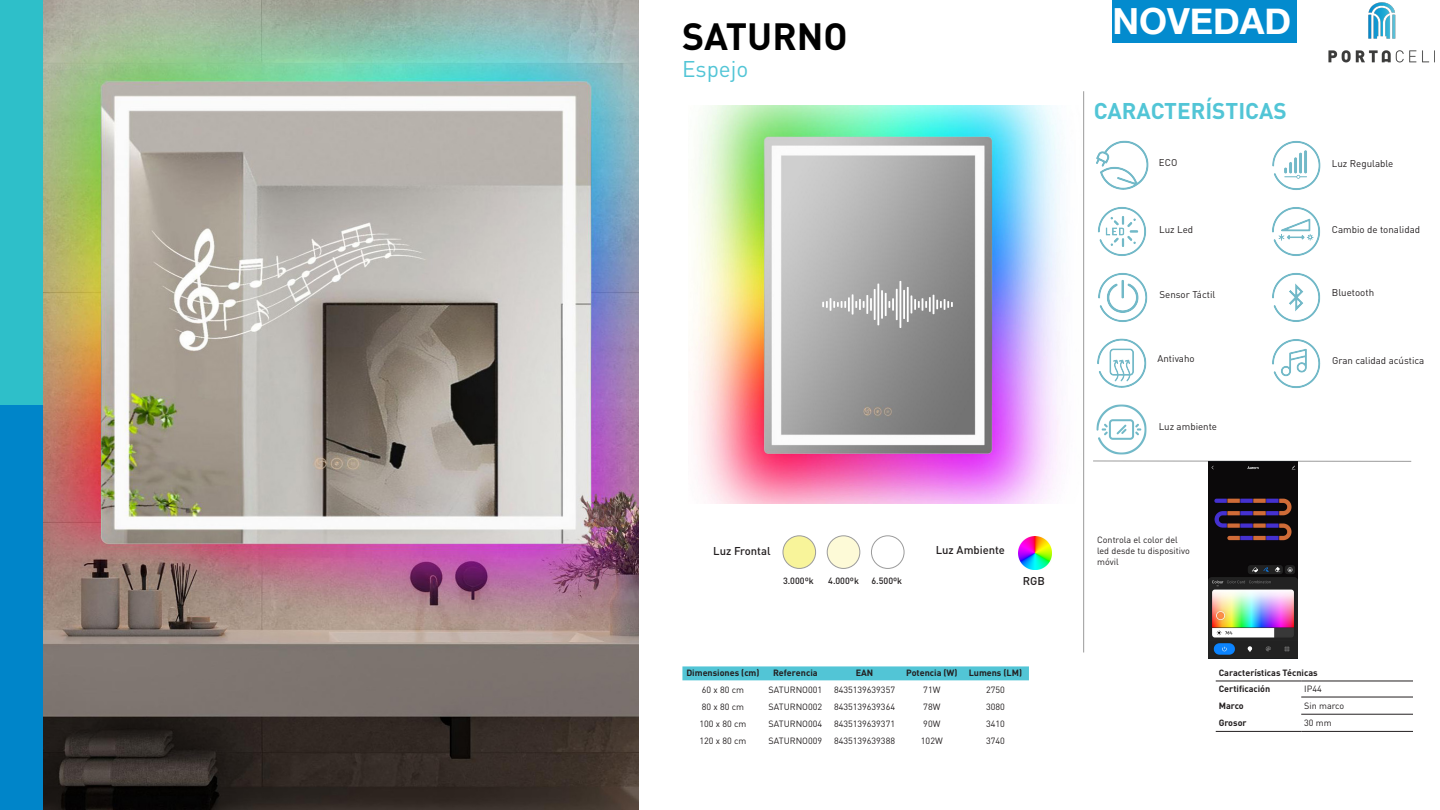
<style>
.page{position:relative;width:1440px;height:810px;background:#fff}
.page>*{position:absolute;margin:0;border:0;box-sizing:border-box;transform-origin:0 0}
.t1{font:700 37.5px "DIN Pro";color:#000}
.t2{font:700 36px "Helvetica Neue";color:#fff}
.t3{font:700 22.5px "DIN Pro";color:#52c5d6}
.t4{font:22.5px "DIN Pro";color:#52c5d6}
.t5{font:500 11.25px "DIN Pro";color:#231f20}
.t6{font:9.75px "DIN Pro";color:#231f20}
.t7{font:9px/10.8px "DIN Pro";color:#231f20}
.t8{font:700 9px "DIN Pro";color:#231f20}
.t9{font:500 9px "DIN Pro";color:#231f20}
</style>
<div class="page">
<img style="left:42px;top:0;width:597px;height:810px">
<div style="left:0;top:405px;width:42px;height:405px;background:#0085c9"></div>
<div style="left:0;top:0;width:42px;height:405px;background:#2ebfc9"></div>
<img style="left:694px;top:106px;width:368px;height:397px">
<svg style="left:682px;top:666px;width:347px;height:14px;background:#57c6d7"></svg>
<img style="left:1096px;top:140px;width:52px;height:50px">
<img style="left:1098px;top:207px;width:49px;height:49px">
<img style="left:1098px;top:273px;width:50px;height:49px">
<img style="left:1272px;top:141px;width:49px;height:49px">
<hr style="left:1301px;top:731px;width:112px;height:1px;background:#231f20">
<hr style="left:1216px;top:731px;width:85px;height:1px;background:#231f20">
<hr style="left:1301px;top:697px;width:112px;height:1px;background:#231f20">
<hr style="left:1301px;top:714px;width:112px;height:1px;background:#231f20">
<hr style="left:1216px;top:681px;width:85px;height:1px;background:#231f20">
<hr style="left:1301px;top:681px;width:112px;height:1px;background:#231f20">
<hr style="left:1083px;top:91px;width:1px;height:561px;background:#9b9b9b">
<img style="left:1097px;top:338px;width:50px;height:50px">
<img style="left:1272px;top:273px;width:49px;height:49px">
<img style="left:1272px;top:339px;width:49px;height:49px">
<img style="left:1096px;top:404px;width:51px;height:51px">
<svg style="left:822px;top:284px;width:72px;height:41px;background:#b5b5b5"></svg>
<hr style="left:896px;top:289px;width:2px;height:31px;background:#fff">
<hr style="left:899px;top:281px;width:2px;height:47px;background:#fff">
<svg style="left:903px;top:290px;width:2px;height:29px"></svg>
<hr style="left:907px;top:287px;width:2px;height:35px;background:#fff">
<svg style="left:911px;top:295px;width:42px;height:19px"></svg>
<img style="left:1018px;top:536px;width:33px;height:33px">
<div style="left:783px;top:536px;width:33px;height:32px;background:#f8f49a;border-radius:50%"></div>
<div style="left:783px;top:536px;width:33px;height:33px;border:1px solid #9b9b9b;border-radius:50%"></div>
<div style="left:827px;top:536px;width:33px;height:32px;background:#fdfad7;border-radius:50%"></div>
<div style="left:827px;top:536px;width:33px;height:33px;border:1px solid #9b9b9b;border-radius:50%"></div>
<div style="left:871px;top:536px;width:33px;height:33px;border:1px solid #9b9b9b;border-radius:50%"></div>
<img style="left:1272px;top:207px;width:49px;height:49px">
<div style="left:1112px;top:0;width:185px;height:43px;background:#038bce"></div>
<img style="left:1328px;top:2px;width:107px;height:61px">
<svg style="left:1093px;top:460px;width:319px;height:2px"></svg>
<img style="left:1209px;top:462px;width:89px;height:197px">
<p class="t1" style="left:682px;top:11px;width:167px">SATURNO</p>
<p class="t4" style="left:682px;top:54px;width:68px">Espejo</p>
<p class="t5" style="left:713px;top:543px;width:59px">Luz Frontal</p>
<p class="t5" style="left:936px;top:543px;width:71px">Luz Ambiente</p>
<p class="t9" style="left:783px;top:574px;width:32px">3.000ºk</p>
<p class="t9" style="left:828px;top:574px;width:32px">4.000ºk</p>
<p class="t9" style="left:871px;top:574px;width:32px">6.500ºk</p>
<p class="t5" style="left:1023px;top:574px;width:24px">RGB</p>
<p class="t8" style="left:686px;top:667px;width:75px">Dimensiones (cm)</p>
<p class="t8" style="left:773px;top:667px;width:46px">Referencia</p>
<p class="t8" style="left:856px;top:667px;width:19px">EAN</p>
<p class="t8" style="left:906px;top:667px;width:53px">Potencia (W)</p>
<p class="t8" style="left:969px;top:667px;width:55px">Lumens (LM)</p>
<p class="t7" style="left:702px;top:684px;width:44px">60 x 80 cm</p>
<p class="t7" style="left:768px;top:684px;width:55px">SATURNO001</p>
<p class="t7" style="left:834px;top:684px;width:63px">8435139639357</p>
<p class="t7" style="left:923px;top:684px;width:19px">71W</p>
<p class="t7" style="left:986px;top:684px;width:20px">2750</p>
<p class="t7" style="left:702px;top:701px;width:44px">80 x 80 cm</p>
<p class="t7" style="left:768px;top:701px;width:55px">SATURNO002</p>
<p class="t7" style="left:834px;top:701px;width:63px">8435139639364</p>
<p class="t7" style="left:923px;top:701px;width:19px">78W</p>
<p class="t7" style="left:986px;top:701px;width:20px">3080</p>
<p class="t7" style="left:700px;top:718px;width:48px">100 x 80 cm</p>
<p class="t7" style="left:768px;top:718px;width:55px">SATURNO004</p>
<p class="t7" style="left:834px;top:718px;width:63px">8435139639371</p>
<p class="t7" style="left:923px;top:718px;width:19px">90W</p>
<p class="t7" style="left:986px;top:718px;width:20px">3410</p>
<p class="t7" style="left:700px;top:735px;width:48px">120 x 80 cm</p>
<p class="t7" style="left:768px;top:735px;width:55px">SATURNO009</p>
<p class="t7" style="left:834px;top:735px;width:63px">8435139639388</p>
<p class="t7" style="left:921px;top:735px;width:23px">102W</p>
<p class="t7" style="left:986px;top:735px;width:20px">3740</p>
<p class="t2" style="left:1112px;top:-7px;width:180px">NOVEDAD</p>
<p class="t3" style="left:1094px;top:95px;width:194px">CARACTERÍSTICAS</p>
<p class="t6" style="left:1159px;top:155px;width:20px">ECO</p>
<p class="t6" style="left:1159px;top:223px;width:36px">Luz Led</p>
<p class="t6" style="left:1159px;top:287px;width:58px">Sensor Táctil</p>
<p class="t6" style="left:1158px;top:352px;width:39px">Antivaho</p>
<p class="t6" style="left:1159px;top:420px;width:60px">Luz ambiente</p>
<p class="t7" style="left:1097px;top:534px;width:94px">Controla el color del led desde tu dispositivo móvil</p>
<p class="t6" style="left:1332px;top:157px;width:63px">Luz Regulable</p>
<p class="t6" style="left:1332px;top:223px;width:90px">Cambio de tonalidad</p>
<p class="t6" style="left:1332px;top:286px;width:44px">Bluetooth</p>
<p class="t6" style="left:1332px;top:354px;width:94px">Gran calidad acústica</p>
<p class="t8" style="left:1219px;top:666px;width:100px">Características Técnicas</p>
<p class="t8" style="left:1219px;top:683px;width:53px">Certificación</p>
<p class="t7" style="left:1304px;top:683px;width:19px">IP44</p>
<p class="t8" style="left:1219px;top:700px;width:26px">Marco</p>
<p class="t7" style="left:1304px;top:700px;width:42px">Sin marco</p>
<p class="t8" style="left:1219px;top:717px;width:29px">Grosor</p>
<p class="t7" style="left:1304px;top:717px;width:29px">30 mm</p>
</div>
